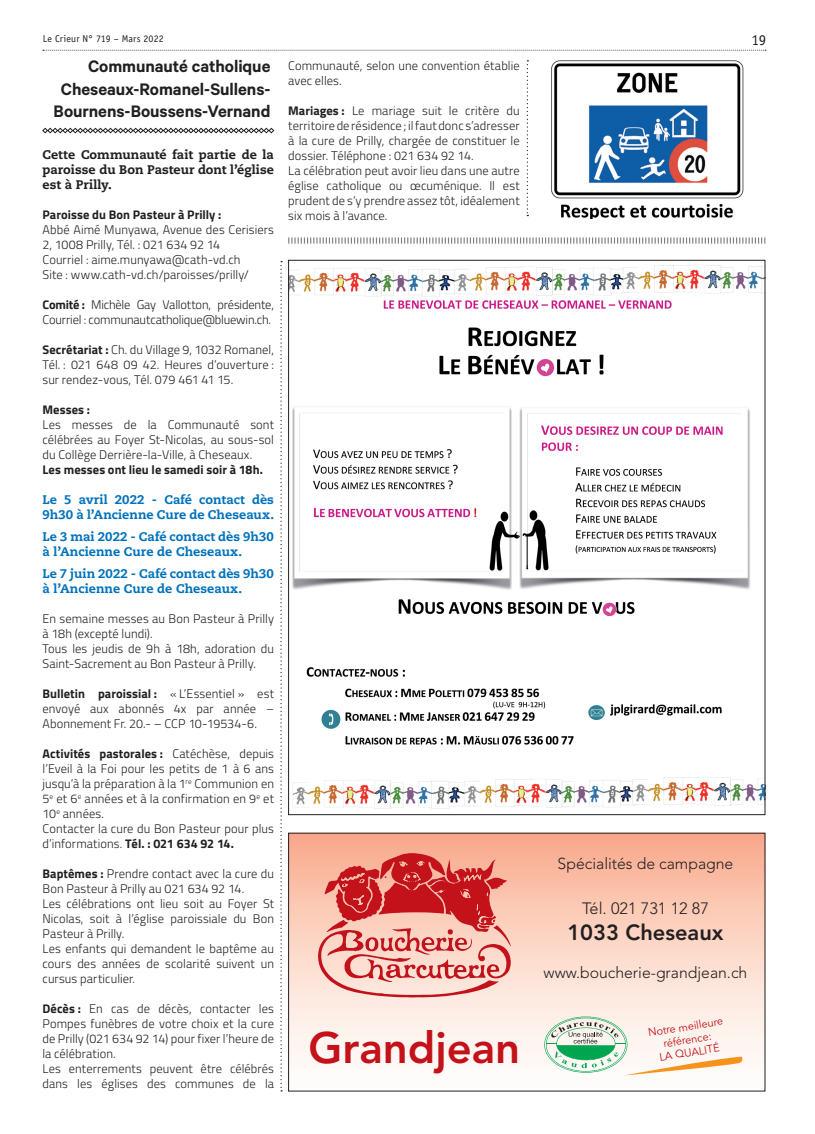
<style>
.page{position:relative;width:815px;height:1134px;background:#fff}
.page>*{position:absolute;margin:0;border:0;box-sizing:border-box;transform-origin:0 0}
.t1{font:800 43.62px "Avenir";color:#c4121a}
.t2{font:800 21.75px "Avenir";color:#231f20}
.t3{font:600 18.75px/22.5px "Calibre";letter-spacing:-.005em;color:#231f20;text-align:right}
.t4{font:300 16.38px "Avenir";color:#231f20}
.t5{font:300 15.75px "Avenir";color:#231f20}
.t6{font:15px "Officina Sans Std";color:#231f20}
.t7{font:300 12.5px/15px "Titillium";letter-spacing:.005em;color:#231f20}
.t8{font:800 12.5px/15px "Caecilia LT Std";letter-spacing:.005em;color:#0072bc}
.t9{font:300 12.5px/15px "Titillium";letter-spacing:-.015em;color:#231f20}
.t10{font:800 12.5px/15px "Caecilia LT Std";color:#231f20;text-align:justify}
.t11{font:700 12.5px "Titillium";letter-spacing:.005em;color:#231f20}
.t12{font:10.88px/13px "Avenir";color:#c4121a;text-align:center}
.t13{font:10px "Officina Sans Std";letter-spacing:.01em;color:#231f20}
.s1{font-weight:700}
</style>
<div class="page">
<svg style="left:43px;top:50px;width:723px;height:1px"></svg>
<svg style="left:280px;top:261px;width:2px;height:830px"></svg>
<svg style="left:527px;top:60px;width:1px;height:156px"></svg>
<svg style="left:290px;top:835px;width:473px;height:241px;background:#fbd6c7"></svg>
<svg style="left:317px;top:853px;width:194px;height:144px;background:#e68881"></svg>
<svg style="left:544px;top:1016px;width:200px;height:59px"></svg>
<img style="left:290px;top:265px;width:473px;height:544px">
<svg style="left:42px;top:128px;width:232px;height:5px"></svg>
<svg style="left:288px;top:237px;width:477px;height:7px"></svg>
<img style="left:551px;top:60px;width:193px;height:159px">
<p class="t13" style="left:43px;top:32px;width:123px">Le Crieur N° 719 – Mars 2022</p>
<p class="t6" style="left:752px;top:31px;width:16px">19</p>
<h3 class="t3" style="left:54px;top:55px;width:218px">Communauté catholique<br>Cheseaux-Romanel-Sullens-<br>Bournens-Boussens-Vernand</h3>
<p class="t10" style="left:43px;top:147px;width:233px">Cette Communauté fait partie de la paroisse du Bon Pasteur dont l’église est à Prilly.</p>
<p class="t11" style="left:43px;top:205px;width:180px">Paroisse du Bon Pasteur à Prilly :</p>
<p class="t7" style="left:43px;top:221px;width:233px">Abbé Aimé Munyawa, Avenue des Cerisiers 2, 1008 Prilly, Tél. : 021 634 92 14<br>Courriel : aime.munyawa@cath-vd.ch<br>Site : www.cath-vd.ch/paroisses/prilly/</p>
<p class="t9" style="left:43px;top:296px;width:233px"><span class="s1">Comité :</span> Michèle Gay Vallotton, présidente,<br>Courriel : communautcatholique@bluewin.ch.</p>
<p class="t7" style="left:43px;top:341px;width:233px;text-align:justify"><span class="s1">Secrétariat :</span> Ch. du Village 9, 1032 Romanel, Tél. : 021 648 09 42. Heures d’ouverture : sur rendez-vous, Tél. 079 461 41 15.</p>
<p class="t11" style="left:43px;top:400px;width:49px">Messes :</p>
<p class="t7" style="left:43px;top:416px;width:233px;text-align:justify">Les messes de la Communauté sont célébrées au Foyer St-Nicolas, au sous-sol du Collège Derrière-la-Ville, à Cheseaux.</p>
<p class="t11" style="left:43px;top:460px;width:222px">Les messes ont lieu le samedi soir à 18h.</p>
<p class="t8" style="left:43px;top:492px;width:233px">Le 5 avril 2022 - Café contact dès<br>9h30 à l’Ancienne Cure de Cheseaux.</p>
<p class="t8" style="left:43px;top:529px;width:233px">Le 3 mai 2022 - Café contact dès 9h30 à l’Ancienne Cure de Cheseaux.</p>
<p class="t8" style="left:43px;top:566px;width:233px">Le 7 juin 2022 - Café contact dès 9h30 à l’Ancienne Cure de Cheseaux.</p>
<p class="t7" style="left:43px;top:610px;width:233px">En semaine messes au Bon Pasteur à Prilly à 18h (excepté lundi).<br>Tous les jeudis de 9h à 18h, adoration du Saint-Sacrement au Bon Pasteur à Prilly.</p>
<p class="t7" style="left:43px;top:685px;width:233px;text-align:justify"><span class="s1">Bulletin paroissial :</span> « L’Essentiel » est envoyé aux abonnés 4x par année – Abonnement Fr. 20.- – CCP 10-19534-6.</p>
<p class="t7" style="left:43px;top:745px;width:233px"><span class="s1">Activités pastorales :</span> Catéchèse, depuis l’Eveil à la Foi pour les petits de 1 à 6 ans jusqu’à la préparation à la 1<sup>re</sup> Communion en 5<sup>e</sup> et 6<sup>e</sup> années et à la confirmation en 9<sup>e</sup> et 10<sup>e</sup> années.<br>Contacter la cure du Bon Pasteur pour plus d’informations. <span class="s1">Tél. : 021 634 92 14.</span></p>
<p class="t7" style="left:43px;top:865px;width:233px"><span class="s1">Baptêmes :</span> Prendre contact avec la cure du Bon Pasteur à Prilly au 021 634 92 14.<br>Les célébrations ont lieu soit au Foyer St Nicolas, soit à l’église paroissiale du Bon Pasteur à Prilly.<br>Les enfants qui demandent le baptême au cours des années de scolarité suivent un cursus particulier.</p>
<p class="t7" style="left:43px;top:1000px;width:233px"><span class="s1">Décès :</span> En cas de décès, contacter les Pompes funèbres de votre choix et la cure de Prilly (021 634 92 14) pour fixer l’heure de la célébration.<br>Les enterrements peuvent être célébrés dans les églises des communes de la</p>
<p class="t7" style="left:288px;top:57px;width:233px">Communauté, selon une convention établie avec elles.</p>
<p class="t7" style="left:288px;top:102px;width:233px"><span class="s1">Mariages :</span> Le mariage suit le critère du territoire de résidence; il faut donc s’adresser à la cure de Prilly, chargée de constituer le dossier. Téléphone : 021 634 92 14.<br>La célébration peut avoir lieu dans une autre église catholique ou œcuménique. Il est prudent de s’y prendre assez tôt, idéalement six mois à l’avance.</p>
<h1 class="t1" style="left:309px;top:1014px;width:213px">Grandjean</h1>
<p class="t5" style="left:558px;top:854px;width:177px">Spécialités de campagne</p>
<h3 class="t4" style="left:582px;top:899px;width:128px">Tél. 021 731 12 87</h3>
<h2 class="t2" style="left:567px;top:916px;width:158px">1033 Cheseaux</h2>
<p class="t5" style="left:544px;top:963px;width:205px">www.boucherie-grandjean.ch</p>
<p class="t12" style="left:647px;top:1026px;width:77px;rotate:-9deg">Notre meilleure référence:</p>
<p class="t12" style="left:658px;top:1051px;width:62px;rotate:-9deg">LA QUALITÉ</p>
</div>
